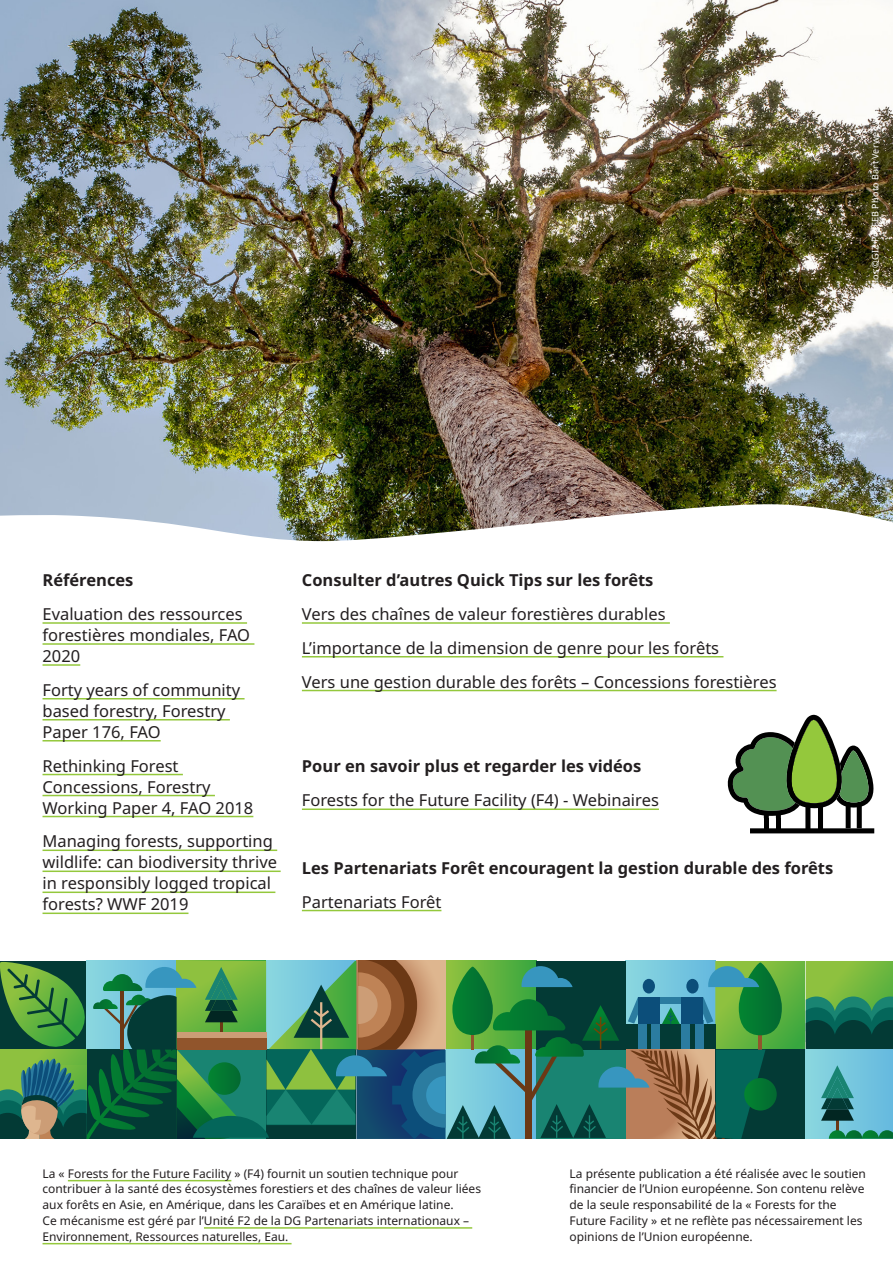
<style>
.page{position:relative;width:893px;height:1263px;background:#fff}
.page>*{position:absolute;margin:0;border:0;box-sizing:border-box;transform-origin:0 0}
.t1{font:16.5px/21px "Noto Sans";color:#231f20}
.t2{font:700 16.5px "Noto Sans";color:#231f20}
.t3{font:12px/15.8px "Noto Sans";color:#231f20}
.t4{font:9px "Noto Sans";letter-spacing:.025em;color:#fff}
</style>
<div class="page">
<svg style="left:0;top:961px;width:893px;height:178px;background:#438163"></svg>
<hr style="left:68px;top:1180px;width:163px;height:1px;background:#94c83c">
<hr style="left:204px;top:1227px;width:268px;height:2px;background:#94c83c">
<hr style="left:43px;top:1243px;width:249px;height:1px;background:#94c83c">
<hr style="left:302px;top:808px;width:357px;height:2px;background:#94c83c">
<hr style="left:302px;top:910px;width:139px;height:1px;background:#94c83c">
<svg style="left:727px;top:715px;width:148px;height:118px"></svg>
<img style="left:0;top:0;width:893px;height:541px">
<hr style="left:302px;top:622px;width:368px;height:2px;background:#94c83c">
<hr style="left:302px;top:656px;width:421px;height:1px;background:#94c83c">
<hr style="left:302px;top:690px;width:475px;height:1px;background:#94c83c">
<hr style="left:43px;top:622px;width:204px;height:2px;background:#94c83c">
<hr style="left:43px;top:643px;width:211px;height:2px;background:#94c83c">
<hr style="left:43px;top:664px;width:37px;height:2px;background:#94c83c">
<hr style="left:43px;top:698px;width:202px;height:1px;background:#94c83c">
<hr style="left:43px;top:719px;width:187px;height:1px;background:#94c83c">
<hr style="left:43px;top:740px;width:118px;height:1px;background:#94c83c">
<hr style="left:43px;top:774px;width:140px;height:1px;background:#94c83c">
<hr style="left:43px;top:795px;width:172px;height:1px;background:#94c83c">
<hr style="left:43px;top:816px;width:210px;height:1px;background:#94c83c">
<hr style="left:43px;top:849px;width:234px;height:2px;background:#94c83c">
<hr style="left:43px;top:870px;width:238px;height:2px;background:#94c83c">
<hr style="left:43px;top:891px;width:232px;height:2px;background:#94c83c">
<hr style="left:43px;top:912px;width:145px;height:2px;background:#94c83c">
<p class="t4" style="left:870px;top:291px;width:166px;rotate:-90deg">Laos ©GIZ ProFEB Photo Bart Verweij</p>
<p class="t2" style="left:43px;top:571px;width:92px">Références</p>
<p class="t1" style="left:43px;top:604px;width:209px">Evaluation des ressources forestières mondiales, FAO<br>2020</p>
<p class="t1" style="left:43px;top:679px;width:199px">Forty years of community based forestry, Forestry<br>Paper 176, FAO</p>
<p class="t1" style="left:43px;top:755px;width:212px">Rethinking Forest<br>Concessions, Forestry<br>Working Paper 4, FAO 2018</p>
<p class="t1" style="left:43px;top:831px;width:236px">Managing forests, supporting wildlife: can biodiversity thrive in responsibly logged tropical forests? WWF 2019</p>
<p class="t2" style="left:302px;top:571px;width:353px">Consulter d’autres Quick Tips sur les forêts</p>
<p class="t1" style="left:302px;top:604px;width:365px">Vers des chaînes de valeur forestières durables</p>
<p class="t1" style="left:302px;top:637px;width:419px">L’importance de la dimension de genre pour les forêts</p>
<p class="t1" style="left:302px;top:671px;width:476px">Vers une gestion durable des forêts – Concessions forestières</p>
<p class="t2" style="left:302px;top:757px;width:341px">Pour en savoir plus et regarder les vidéos</p>
<p class="t1" style="left:302px;top:790px;width:358px">Forests for the Future Facility (F4) - Webinaires</p>
<p class="t2" style="left:302px;top:858px;width:533px">Les Partenariats Forêt encouragent la gestion durable des forêts</p>
<p class="t1" style="left:302px;top:891px;width:141px">Partenariats Forêt</p>
<p class="t3" style="left:43px;top:1165px;width:440px">La « Forests for the Future Facility » (F4) fournit un soutien technique pour contribuer à la santé des écosystèmes forestiers et des chaînes de valeur liées aux forêts en Asie, en Amérique, dans les Caraïbes et en Amérique latine.<br>Ce mécanisme est géré par l’Unité F2 de la DG Partenariats internationaux – Environnement, Ressources naturelles, Eau.</p>
<p class="t3" style="left:569px;top:1165px;width:298px">La présente publication a été réalisée avec le soutien financier de l’Union européenne. Son contenu relève de la seule responsabilité de la « Forests for the Future Facility » et ne reflète pas nécessairement les opinions de l’Union européenne.</p>
</div>
